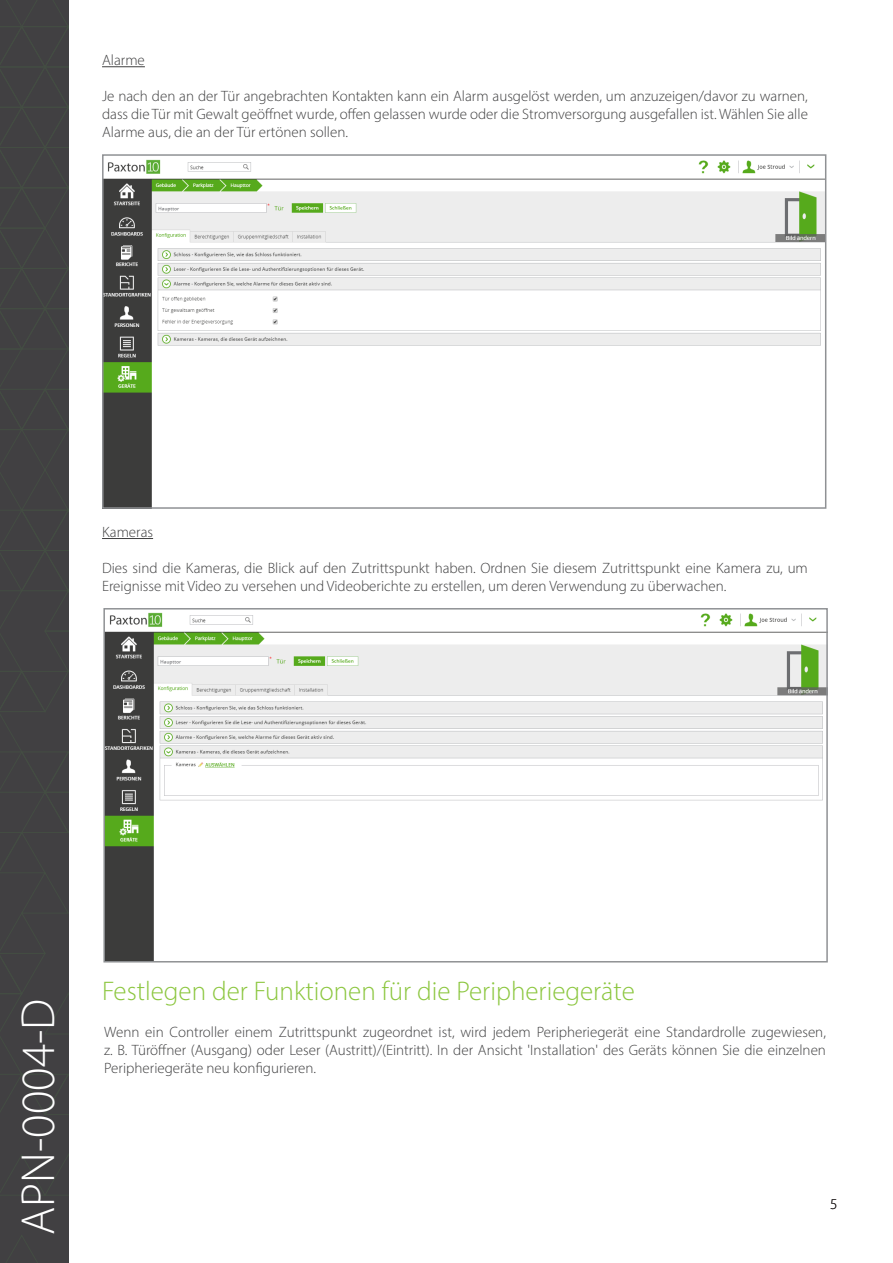
<style>
.page{position:relative;width:893px;height:1263px;background:#fff}
.page>*{position:absolute;margin:0;border:0;box-sizing:border-box;transform-origin:0 0}
.t1{font:300 48px "Myriad Pro";color:#fff}
.t2{font:300 27px "Myriad Pro";color:#8bc63e}
.t3{font:300 15px/18px "Myriad Pro";color:#3e3e3f;text-align:justify}
.t4{font:300 15px "Myriad Pro";color:#231f20}
</style>
<div class="page">
<div style="left:0;top:0;width:69px;height:1263px;background:#414042"></div>
<svg style="left:7px;top:1235px;width:31px;height:28px"></svg>
<svg style="left:0;top:0;width:68px;height:1196px"></svg>
<hr style="left:102px;top:66px;width:43px;height:1px;background:#3e3e3f">
<hr style="left:102px;top:538px;width:51px;height:1px;background:#3e3e3f">
<img style="left:105px;top:159px;width:718px;height:347px">
<div style="left:102px;top:154px;width:724px;height:355px;border:2px solid #8f9194"></div>
<img style="left:106px;top:612px;width:719px;height:347px">
<div style="left:103px;top:608px;width:725px;height:354px;border:2px solid #8f9194"></div>
<p class="t3" style="left:102px;top:51px;width:44px">Alarme</p>
<p class="t3" style="left:102px;top:87px;width:707px">Je nach den an der Tür angebrachten Kontakten kann ein Alarm ausgelöst werden, um anzuzeigen/davor zu warnen, dass die Tür mit Gewalt geöffnet wurde, offen gelassen wurde oder die Stromversorgung ausgefallen ist. Wählen Sie alle Alarme aus, die an der Tür ertönen sollen.</p>
<p class="t3" style="left:102px;top:523px;width:53px">Kameras</p>
<p class="t3" style="left:102px;top:559px;width:707px">Dies sind die Kameras, die Blick auf den Zutrittspunkt haben. Ordnen Sie diesem Zutrittspunkt eine Kamera zu, um<br>Ereignisse mit Video zu versehen und Videoberichte zu erstellen, um deren Verwendung zu überwachen.</p>
<h1 class="t1" style="left:9px;top:1235px;width:238px;rotate:-90deg">APN-0004-D</h1>
<p class="t2" style="left:102px;top:974px;width:534px">Festlegen der Funktionen für die Peripheriegeräte</p>
<p class="t3" style="left:104px;top:1022px;width:723px">Wenn ein Controller einem Zutrittspunkt zugeordnet ist, wird jedem Peripheriegerät eine Standardrolle zugewiesen, z. B. Türöffner (Ausgang) oder Leser (Austritt)/(Eintritt). In der Ansicht 'Installation' des Geräts können Sie die einzelnen Peripheriegeräte neu konfigurieren.</p>
<p class="t4" style="left:830px;top:1195px;width:9px">5</p>
</div>
